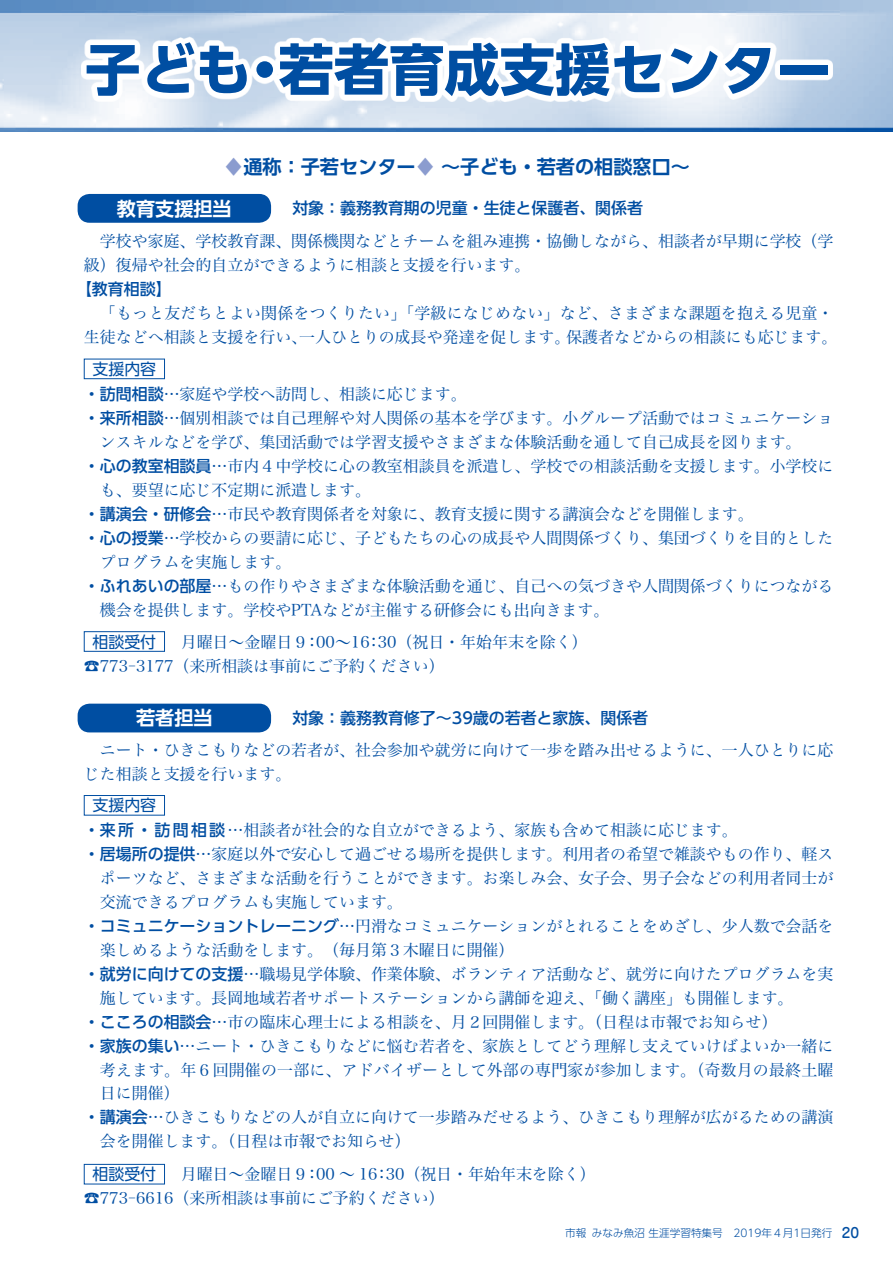
<style>
.page{position:relative;width:893px;height:1263px;background:#fff}
.page>*{position:absolute;margin:0;border:0;box-sizing:border-box;transform-origin:0 0}
.t1{font:700 55.35px "UD Shin Go Pr 6";color:#004ea2}
.t2{font:700 19.2px "UD Shin Go Pr 6 De";color:#004ea2}
.t3{font:700 19.2px "UD Shin Go Pr 6 De";color:#fff}
.t4{font:15.9px/23.9px "Hira Min Pro N W3";color:#004ea2}
.t5{font:500 15.9px "UD Shin Go Pr 6";color:#004ea2}
.t6{font:15.9px "UD Shin Go Pr 6";color:#004ea2}
.t7{font:300 10.65px "UD Shin Go Pr 6";color:#004ea2}
.s1{color:#8b9ccf}
.s2{font-family:"UD Shin Go Pr 6";font-weight:500}
.s3{font-family:"Jun 34 Pro";font-weight:500;font-size:13.8px}
</style>
<div class="page">
<img style="left:0;top:0;width:893px;height:132px">
<svg style="left:81px;top:37px;width:752px;height:65px"></svg>
<div style="left:78px;top:194px;width:193px;height:29px;background:#004ea2;border-radius:12px"></div>
<div style="left:78px;top:704px;width:193px;height:28px;background:#004ea2;border-radius:12px"></div>
<div style="left:84px;top:359px;width:81px;height:20px;border:1px solid #004ea2"></div>
<div style="left:84px;top:795px;width:81px;height:20px;border:1px solid #004ea2"></div>
<div style="left:84px;top:631px;width:81px;height:20px;border:1px solid #004ea2"></div>
<div style="left:84px;top:1164px;width:81px;height:20px;border:1px solid #004ea2"></div>
<h1 class="t1" style="left:85px;top:24px;width:748px">子ども・若者育成支援センター</h1>
<p class="t2" style="left:224px;top:151px;width:467px"><span class="s1">♦</span>通称：子若センター<span class="s1">♦</span> ～子ども・若者の相談窓口～</p>
<p class="t3" style="left:117px;top:193px;width:116px">教育支援担当</p>
<p class="t5" style="left:292px;top:195px;width:352px">対象：義務教育期の児童・生徒と保護者、関係者</p>
<p class="t4" style="left:84px;top:228px;width:751px">　学校や家庭、学校教育課、関係機関などとチームを組み連携・協働しながら、相談者が早期に学校（学級）復帰や社会的自立ができるように相談と支援を行います。</p>
<p class="t5" style="left:76px;top:276px;width:97px">【教育相談】</p>
<p class="t4" style="left:84px;top:300px;width:755px">　「もっと友だちとよい関係をつくりたい」「学級になじめない」など、さまざまな課題を抱える児童・生徒などへ相談と支援を行い、一人ひとりの成長や発達を促します。保護者などからの相談にも応じます。</p>
<p class="t6" style="left:92px;top:356px;width:65px">支援内容</p>
<p class="t4" style="left:84px;top:381px;width:384px"><span class="s2">・訪問相談</span>…家庭や学校へ訪問し、相談に応じます。</p>
<p class="t4" style="left:84px;top:405px;width:751px"><span class="s2">・来所相談</span>…個別相談では自己理解や対人関係の基本を学びます。小グループ活動ではコミュニケーショ</p>
<p class="t4" style="left:100px;top:429px;width:703px">ンスキルなどを学び、集団活動では学習支援やさまざまな体験活動を通して自己成長を図ります。</p>
<p class="t4" style="left:84px;top:453px;width:751px"><span class="s2">・心の教室相談員</span>…市内４中学校に心の教室相談員を派遣し、学校での相談活動を支援します。小学校に</p>
<p class="t4" style="left:100px;top:477px;width:273px">も、要望に応じ不定期に派遣します。</p>
<p class="t4" style="left:84px;top:501px;width:671px"><span class="s2">・講演会・研修会</span>…市民や教育関係者を対象に、教育支援に関する講演会などを開催します。</p>
<p class="t4" style="left:84px;top:525px;width:751px"><span class="s2">・心の授業</span>…学校からの要請に応じ、子どもたちの心の成長や人間関係づくり、集団づくりを目的とした</p>
<p class="t4" style="left:100px;top:549px;width:193px">プログラムを実施します。</p>
<p class="t4" style="left:84px;top:572px;width:751px"><span class="s2">・ふれあいの部屋</span>…もの作りやさまざまな体験活動を通じ、自己への気づきや人間関係づくりにつながる</p>
<p class="t4" style="left:100px;top:596px;width:511px">機会を提供します。学校やPTAなどが主催する研修会にも出向きます。</p>
<p class="t4" style="left:84px;top:628px;width:505px;text-indent:81px">　月曜日～金曜日９：00～16：30（祝日・年始年末を除く）<span class="s2">☎</span>773−3177（来所相談は事前にご予約ください）</p>
<p class="t6" style="left:92px;top:629px;width:65px">相談受付</p>
<p class="t3" style="left:136px;top:702px;width:78px">若者担当</p>
<p class="t5" style="left:292px;top:705px;width:357px">対象：義務教育修了〜39歳の若者と家族、関係者</p>
<p class="t4" style="left:84px;top:737px;width:751px">　ニート・ひきこもりなどの若者が、社会参加や就労に向けて一歩を踏み出せるように、一人ひとりに応じた相談と支援を行います。</p>
<p class="t6" style="left:92px;top:792px;width:65px">支援内容</p>
<p class="t4" style="left:84px;top:817px;width:655px"><span class="s2">・来所・訪問相談</span>…相談者が社会的な自立ができるよう、家族も含めて相談に応じます。</p>
<p class="t4" style="left:84px;top:841px;width:751px"><span class="s2">・居場所の提供</span>…家庭以外で安心して過ごせる場所を提供します。利用者の希望で雑談やもの作り、軽ス</p>
<p class="t4" style="left:100px;top:865px;width:735px">ポーツなど、さまざまな活動を行うことができます。お楽しみ会、女子会、男子会などの利用者同士が</p>
<p class="t4" style="left:100px;top:889px;width:304px">交流できるプログラムも実施しています。</p>
<p class="t4" style="left:84px;top:913px;width:751px"><span class="s2">・コミュニケーショントレーニング</span>…円滑なコミュニケーションがとれることをめざし、少人数で会話を</p>
<p class="t4" style="left:100px;top:936px;width:416px">楽しめるような活動をします。（毎月第３木曜日に開催）</p>
<p class="t4" style="left:84px;top:960px;width:751px"><span class="s2">・就労に向けての支援</span>…職場見学体験、作業体験、ボランティア活動など、就労に向けたプログラムを実</p>
<p class="t4" style="left:100px;top:984px;width:695px">施しています。長岡地域若者サポートステーションから講師を迎え、「働く講座」も開催します。</p>
<p class="t4" style="left:84px;top:1008px;width:695px"><span class="s2">・こころの相談会</span>…市の臨床心理士による相談を、月２回開催します。（日程は市報でお知らせ）</p>
<p class="t4" style="left:84px;top:1032px;width:751px"><span class="s2">・家族の集い</span>…ニート・ひきこもりなどに悩む若者を、家族としてどう理解し支えていけばよいか一緒に</p>
<p class="t4" style="left:100px;top:1056px;width:735px">考えます。年６回開催の一部に、アドバイザーとして外部の専門家が参加します。（奇数月の最終土曜</p>
<p class="t4" style="left:100px;top:1080px;width:81px">日に開催）</p>
<p class="t4" style="left:84px;top:1104px;width:751px"><span class="s2">・講演会</span>…ひきこもりなどの人が自立に向けて一歩踏みだせるよう、ひきこもり理解が広がるための講演</p>
<p class="t4" style="left:100px;top:1128px;width:312px">会を開催します。（日程は市報でお知らせ）</p>
<p class="t4" style="left:84px;top:1161px;width:513px;text-indent:81px">　月曜日～金曜日９：00 ～ 16：30（祝日・年始年末を除く）<span class="s2">☎</span>773−6616（来所相談は事前にご予約ください）</p>
<p class="t6" style="left:92px;top:1161px;width:65px">相談受付</p>
<p class="t7" style="left:565px;top:1224px;width:295px">市報 みなみ魚沼 生涯学習特集号　2019年４月1日発行 <span class="s3">20</span></p>
</div>
